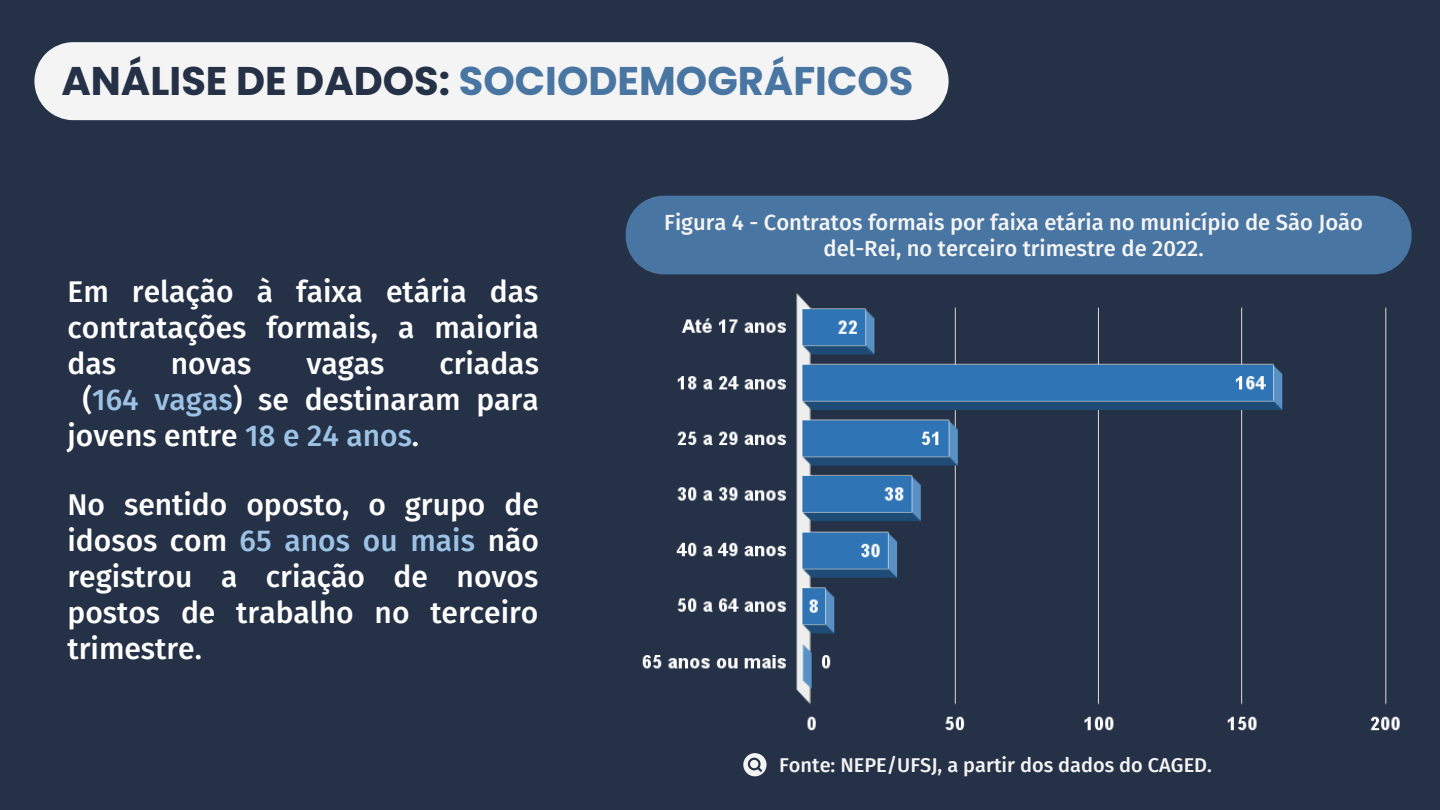
<style>
.page{position:relative;width:1440px;height:810px;background:#243146}
.page>*{position:absolute;margin:0;border:0;box-sizing:border-box;transform-origin:0 0}
.t1{font:700 40px "Poppins";color:#4875a1}
.t2{font:500 30px/36px "Fira Sans";color:#fff;text-align:justify}
.t3{font:500 22px/26.2px "Fira Sans";color:#f4f4f4;text-align:center}
.t4{font:500 20px "Fira Sans";color:#f4f4f4}
.s1{color:#243146}
.s2{color:#9cc2e5}
</style>
<div class="page">
<div style="left:34px;top:42px;width:915px;height:78px;background:#f4f4f4"></div>
<svg style="left:743px;top:753px;width:24px;height:23px"></svg>
<div style="left:626px;top:196px;width:786px;height:78px;background:#4875a1"></div>
<img style="left:642px;top:293px;width:758px;height:438px">
<h1 class="t1" style="left:61px;top:53px;width:854px"><span class="s1">ANÁLISE DE DADOS:</span> SOCIODEMOGRÁFICOS</h1>
<p class="t2" style="left:67px;top:274px;width:473px">Em relação à faixa etária das contratações formais, a maioria das</p>
<p class="t2" style="left:171px;top:346px;width:82px">novas</p>
<p class="t2" style="left:306px;top:346px;width:80px">vagas</p>
<p class="t2" style="left:439px;top:346px;width:101px">criadas</p>
<p class="t2" style="left:82px;top:382px;width:458px">(<span class="s2">164 vagas</span>) se destinaram para</p>
<p class="t2" style="left:67px;top:418px;width:353px">jovens entre <span class="s2">18 e 24 anos</span>.</p>
<p class="t2" style="left:67px;top:487px;width:473px">No sentido oposto, o grupo de idosos com <span class="s2">65 anos ou mais</span> não registrou a criação de novos postos de trabalho no terceiro trimestre.</p>
<p class="t3" style="left:664px;top:209px;width:700px">Figura 4 - Contratos formais por faixa etária no município de São João del-Rei, no terceiro trimestre de 2022.</p>
<p class="t4" style="left:779px;top:754px;width:434px">Fonte: NEPE/UFSJ, a partir dos dados do CAGED.</p>
</div>
